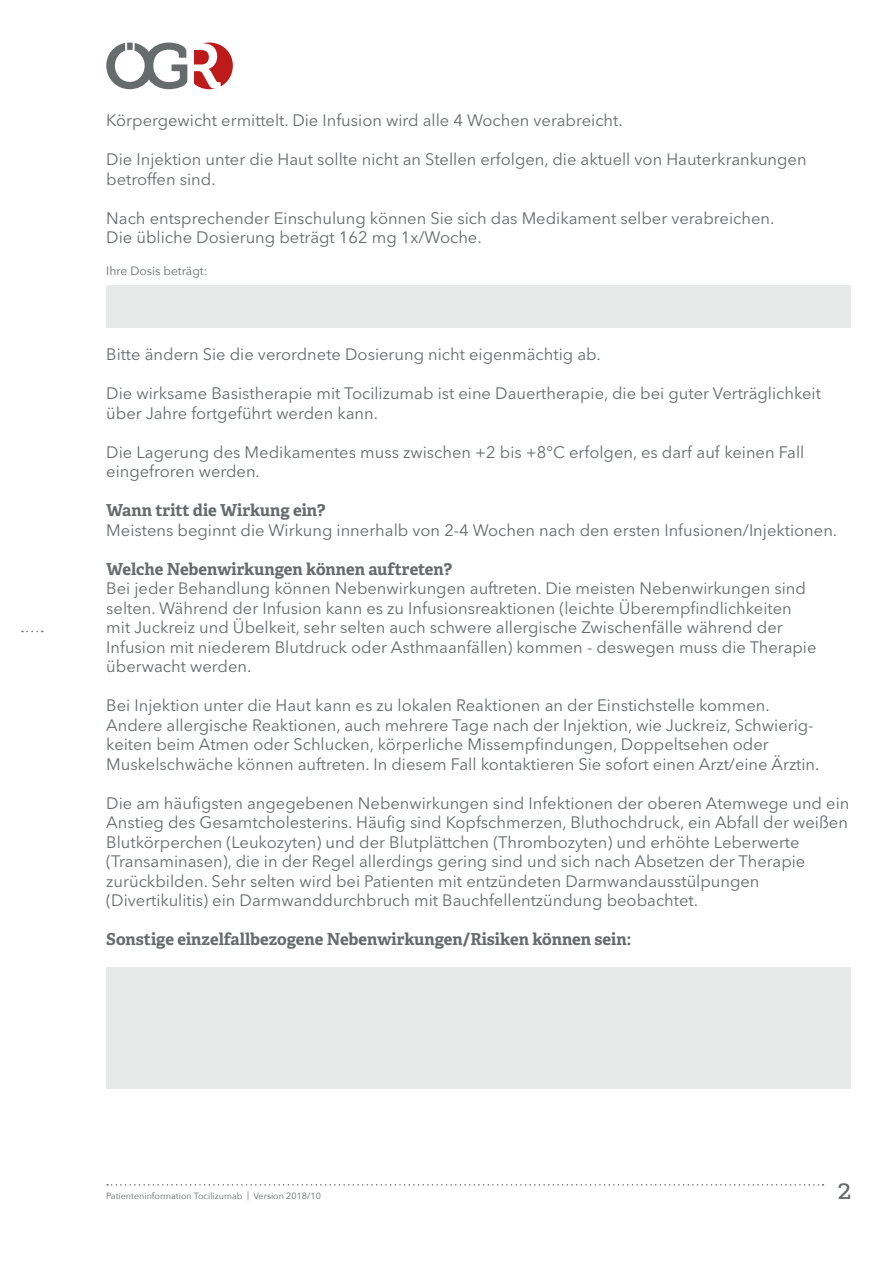
<style>
.page{position:relative;width:893px;height:1263px;background:#fff}
.page>*{position:absolute;margin:0;border:0;box-sizing:border-box;transform-origin:0 0}
.t1{font:27px "Adelle PE";color:#666b6b}
.t2{font:16.5px/19.5px "Avenir Next LT Pro";color:#666b6b}
.t3{font:700 16.5px "Adelle PE";color:#666b6b}
.t4{font:12px "Avenir Next";color:#666b6b}
.t5{font:9px "Avenir Next";color:#666b6b}
</style>
<div class="page">
<svg style="left:194px;top:43px;width:39px;height:46px"></svg>
<svg style="left:106px;top:43px;width:81px;height:46px"></svg>
<svg style="left:107px;top:1184px;width:716px;height:1px"></svg>
<div style="left:106px;top:285px;width:745px;height:42px;background:#e8e9e9"></div>
<div style="left:106px;top:967px;width:744px;height:122px;background:#e8e9e9"></div>
<p class="t2" style="left:106px;top:111px;width:518px">Körpergewicht ermittelt. Die Infusion wird alle 4 Wochen verabreicht.</p>
<p class="t2" style="left:106px;top:150px;width:702px">Die Injektion unter die Haut sollte nicht an Stellen erfolgen, die aktuell von Hauterkrankungen betroffen sind.</p>
<p class="t2" style="left:106px;top:208px;width:669px">Nach entsprechender Einschulung können Sie sich das Medikament selber verabreichen.<br>Die übliche Dosierung beträgt 162 mg 1x/Woche.</p>
<p class="t4" style="left:106px;top:261px;width:103px">Ihre Dosis beträgt:</p>
<p class="t2" style="left:106px;top:345px;width:496px">Bitte ändern Sie die verordnete Dosierung nicht eigenmächtig ab.</p>
<p class="t2" style="left:106px;top:384px;width:716px">Die wirksame Basistherapie mit Tocilizumab ist eine Dauertherapie, die bei guter Verträglichkeit über Jahre fortgeführt werden kann.</p>
<p class="t2" style="left:106px;top:442px;width:700px">Die Lagerung des Medikamentes muss zwischen +2 bis +8°C erfolgen, es darf auf keinen Fall eingefroren werden.</p>
<p class="t3" style="left:106px;top:498px;width:221px">Wann tritt die Wirkung ein?</p>
<p class="t2" style="left:106px;top:520px;width:732px">Meistens beginnt die Wirkung innerhalb von 2-4 Wochen nach den ersten Infusionen/Injektionen.</p>
<p class="t3" style="left:106px;top:557px;width:348px">Welche Nebenwirkungen können auftreten?</p>
<p class="t2" style="left:106px;top:579px;width:712px">Bei jeder Behandlung können Nebenwirkungen auftreten. Die meisten Nebenwirkungen sind selten. Während der Infusion kann es zu Infusionsreaktionen (leichte Überempfindlichkeiten mit Juckreiz und Übelkeit, sehr selten auch schwere allergische Zwischenfälle während der Infusion mit niederem Blutdruck oder Asthmaanfällen) kommen - deswegen muss die Therapie überwacht werden.</p>
<p class="t2" style="left:106px;top:696px;width:715px">Bei Injektion unter die Haut kann es zu lokalen Reaktionen an der Einstichstelle kommen.<br>Andere allergische Reaktionen, auch mehrere Tage nach der Injektion, wie Juckreiz, Schwierig&shy;keiten beim Atmen oder Schlucken, körperliche Missempfindungen, Doppeltsehen oder Muskelschwäche können auftreten. In diesem Fall kontaktieren Sie sofort einen Arzt/eine Ärztin.</p>
<p class="t2" style="left:106px;top:793px;width:745px">Die am häufigsten angegebenen Nebenwirkungen sind Infektionen der oberen Atemwege und ein Anstieg des Gesamtcholesterins. Häufig sind Kopfschmerzen, Bluthochdruck, ein Abfall der weißen Blutkörperchen (Leukozyten) und der Blutplättchen (Thrombozyten) und erhöhte Leberwerte (Transaminasen), die in der Regel allerdings gering sind und sich nach Absetzen der Therapie zurückbilden. Sehr selten wird bei Patienten mit entzündeten Darmwandausstülpungen (Divertikulitis) ein Darmwanddurchbruch mit Bauchfellentzündung beobachtet.</p>
<p class="t3" style="left:106px;top:928px;width:526px">Sonstige einzelfallbezogene Nebenwirkungen/Risiken können sein:</p>
<p class="t5" style="left:106px;top:1188px;width:216px">Patienteninformation Tocilizumab | Version 2018/10</p>
<h1 class="t1" style="left:838px;top:1170px;width:14px">2</h1>
</div>
